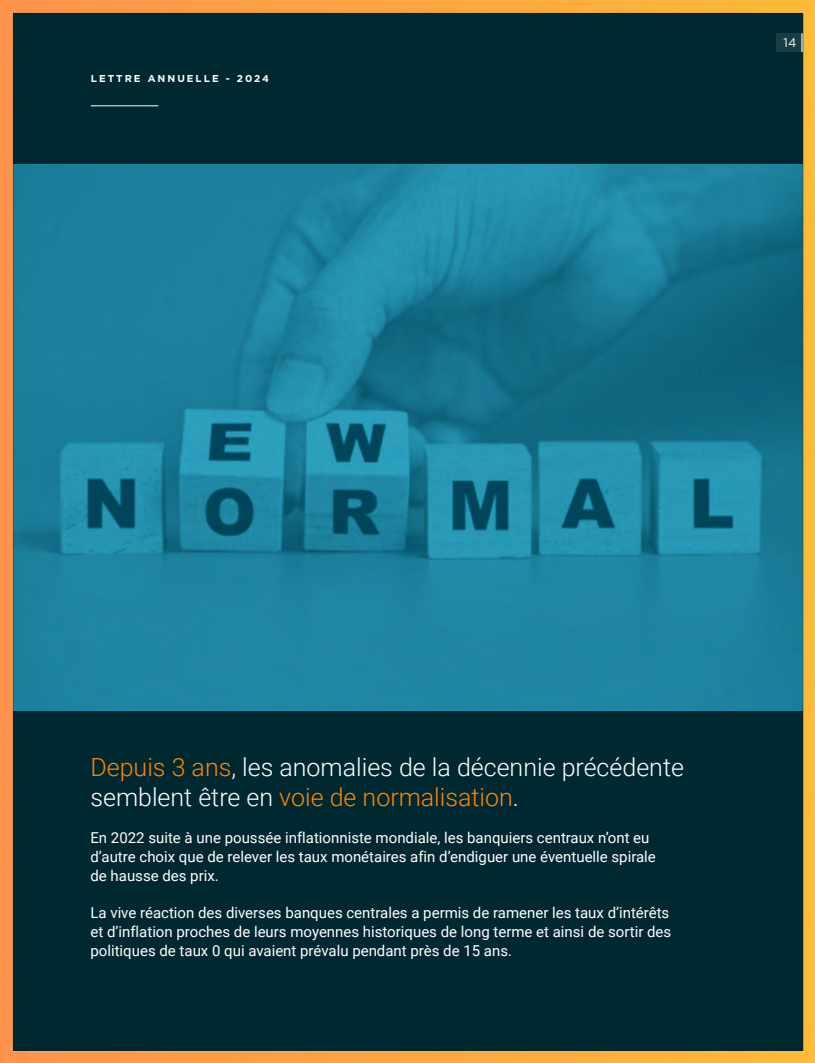
<style>
.page{position:relative;width:815px;height:1063px;background:#fff}
.page>*{position:absolute;margin:0;border:0;box-sizing:border-box;transform-origin:0 0}
.t1{font:300 25px/30px "Roboto";color:#fff}
.t2{font:15px/18.8px "Roboto";color:#fff}
.t3{font:12.5px "Gotham";color:#fff}
.t4{font:700 10px "Gotham";letter-spacing:.2em;color:#fff}
.s1{color:#ff8504}
</style>
<div class="page">
<img style="left:0;top:0;width:815px;height:1063px">
<p class="t4" style="left:91px;top:73px;width:180px">LETTRE ANNUELLE - 2024</p>
<p class="t3" style="left:784px;top:35px;width:14px">1411</p>
<h1 class="t1" style="left:90px;top:751px;width:595px"><span class="s1">Depuis 3 ans</span>, les anomalies de la décennie précédente semblent être en <span class="s1">voie de normalisation</span>.</h1>
<p class="t2" style="left:90px;top:828px;width:567px">En 2022 suite à une poussée inflationniste mondiale, les banquiers centraux n’ont eu d’autre choix que de relever les taux monétaires afin d’endiguer une éventuelle spirale de hausse des prix.</p>
<p class="t2" style="left:90px;top:903px;width:582px">La vive réaction des diverses banques centrales a permis de ramener les taux d’intérêts et d’inflation proches de leurs moyennes historiques de long terme et ainsi de sortir des politiques de taux 0 qui avaient prévalu pendant près de 15 ans.</p>
</div>
